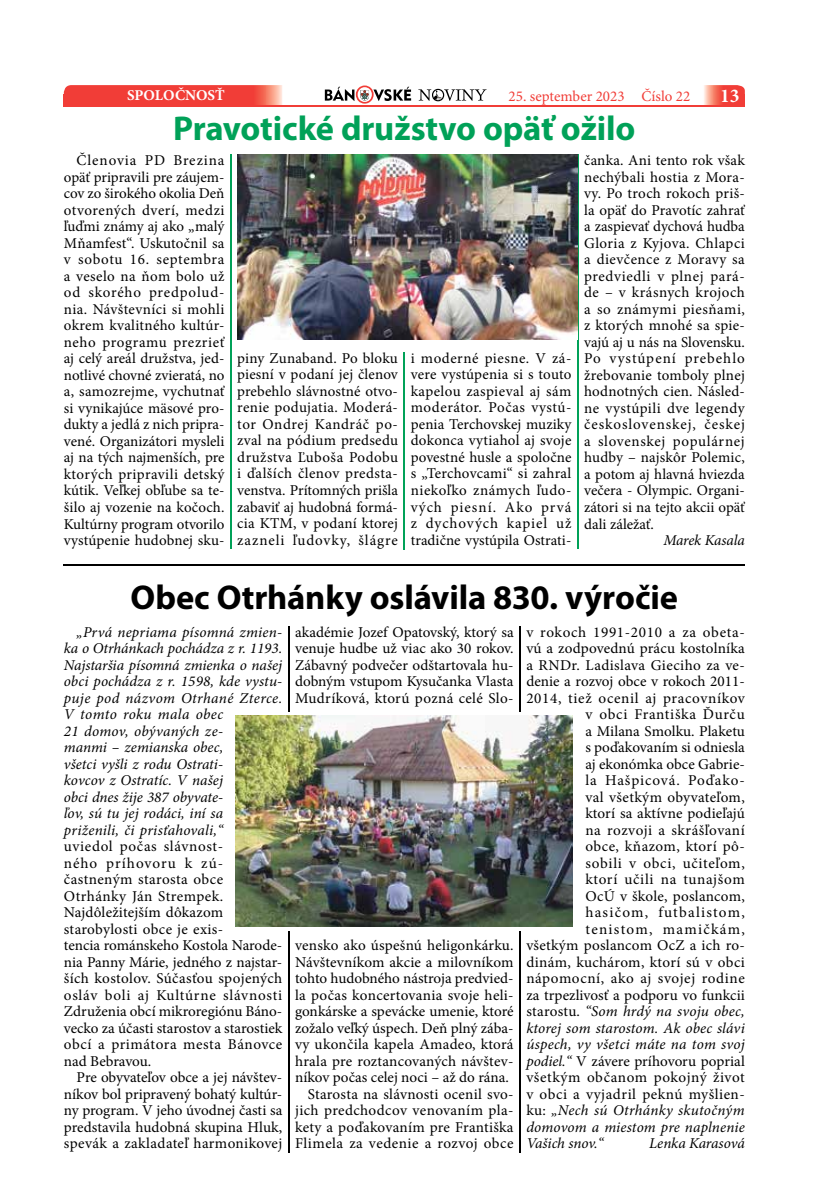
<style>
.page{position:relative;width:830px;height:1200px;background:#fff}
.page>*{position:absolute;margin:0;border:0;box-sizing:border-box;transform-origin:0 0}
.t1{font:700 34.5px "Myriad Pro";letter-spacing:-.005em;color:#000}
.t2{font:700 34.5px "Myriad Pro";letter-spacing:-.005em;color:#00a158}
.t3{font:700 19.5px "Minion Pro";color:#fff}
.t4{font:15px/16.5px "Minion Pro";letter-spacing:.015em;color:#000;text-align:justify}
.t5{font:italic 15px/16.5px "Minion Pro";letter-spacing:.005em;color:#000}
.t6{font:15px "Minion Pro";letter-spacing:.045em;color:#000}
.t7{font:15px "Minion Pro";letter-spacing:-.005em;color:#000}
.t8{font:15px "Minion Pro";letter-spacing:.035em;color:#000}
.t9{font:15px "Minion Pro";letter-spacing:.04em;color:#000}
.t10{font:15px "Minion Pro";letter-spacing:.08em;color:#000}
.t11{font:15px "Minion Pro";color:#f13d37}
.t12{font:15px "Minion Pro";letter-spacing:.06em;color:#000}
.t13{font:italic 15px "Minion Pro";letter-spacing:-.015em;color:#000}
.t14{font:700 15px "Minion Pro";color:#fff}
.s1{font-style:normal}
.s2{font-style:italic}
</style>
<div class="page">
<svg style="left:325px;top:85px;width:86px;height:19px"></svg>
<svg style="left:418px;top:89px;width:68px;height:12px"></svg>
<svg style="left:64px;top:85px;width:218px;height:20px;background:#f14841"></svg>
<svg style="left:704px;top:85px;width:40px;height:20px"></svg>
<hr style="left:74px;top:105px;width:658px;height:1px;background:#f13d37">
<div style="left:64px;top:94px;width:17px;height:12px;background:#f13d37"></div>
<div style="left:727px;top:94px;width:17px;height:12px;background:#f13d37"></div>
<hr style="left:230px;top:154px;width:1px;height:395px;background:#00a158">
<hr style="left:403px;top:352px;width:2px;height:197px;background:#00a158">
<hr style="left:576px;top:154px;width:2px;height:395px;background:#00a158">
<hr style="left:64px;top:564px;width:680px;height:2px;background:#000">
<img style="left:237px;top:154px;width:340px;height:185px">
<hr style="left:288px;top:625px;width:1px;height:86px;background:#000">
<hr style="left:288px;top:931px;width:1px;height:221px;background:#000">
<hr style="left:519px;top:625px;width:1px;height:86px;background:#000">
<hr style="left:519px;top:931px;width:1px;height:221px;background:#000">
<img style="left:236px;top:715px;width:336px;height:211px">
<p class="t14" style="left:127px;top:85px;width:99px">SPOLOČNOSŤ</p>
<p class="t11" style="left:508px;top:86px;width:183px">25. september 2023 Číslo 22</p>
<h2 class="t3" style="left:719px;top:82px;width:21px">13</h2>
<h1 class="t2" style="left:173px;top:106px;width:463px">Pravotické družstvo opäť ožilo</h1>
<p class="t4" style="left:64px;top:152px;width:162px;text-indent:13px">Členovia PD Brezina opäť pripravili pre záujem&shy;cov zo širokého okolia Deň otvorených dverí, medzi ľuďmi známy aj ako „malý Mňamfest“. Uskutočnil sa v sobotu 16. septembra a veselo na ňom bolo už od skorého predpolud&shy;nia. Návštevníci si mohli okrem kvalitného kultúr&shy;neho programu prezrieť aj celý areál družstva, jed&shy;notlivé chovné zvieratá, no a, samozrejme, vychutnať si vynikajúce mäsové pro&shy;dukty a jedlá z nich pripra&shy;vené. Organizátori mysleli aj na tých najmenších, pre ktorých pripravili detský kútik. Veľkej obľube sa te&shy;šilo aj vozenie na kočoch.<br>Kultúrny program otvorilo vystúpenie hudobnej sku-</p>
<p class="t4" style="left:237px;top:350px;width:162px">piny Zunaband. Po bloku piesní v podaní jej členov prebehlo slávnostné otvo&shy;renie podujatia. Moderá&shy;tor Ondrej Kandráč po&shy;zval na pódium predsedu družstva Ľuboša Podobu i ďalších členov predsta&shy;venstva. Prítomných prišla zabaviť aj hudobná formá&shy;cia KTM, v podaní ktorej zazneli ľudovky, šlágre</p>
<p class="t4" style="left:410px;top:350px;width:162px">i moderné piesne. V zá&shy;vere vystúpenia si s touto kapelou zaspieval aj sám moderátor. Počas vystú&shy;penia Terchovskej muziky dokonca vytiahol aj svoje povestné husle a spoločne s „Terchovcami“ si zahral niekoľko známych ľudo&shy;vých piesní. Ako prvá z dychových kapiel už tradične vystúpila Ostrati-</p>
<p class="t4" style="left:584px;top:152px;width:162px">čanka. Ani tento rok však nechýbali hostia z Mora&shy;vy. Po troch rokoch priš&shy;la opäť do Pravotíc zahrať a zaspievať dychová hudba Gloria z Kyjova. Chlapci a dievčence z Moravy sa predviedli v plnej pará&shy;de – v krásnych krojoch a so známymi piesňami, z ktorých mnohé sa spie&shy;vajú aj u nás na Slovensku.<br>Po vystúpení prebehlo žrebovanie tomboly plnej hodnotných cien. Násled&shy;ne vystúpili dve legendy československej, českej a slovenskej populárnej hudby – najskôr Polemic, a potom aj hlavná hviezda večera - Olympic. Organi&shy;zátori si na tejto akcii opäť dali záležať.</p>
<p class="t13" style="left:663px;top:530px;width:83px">Marek Kasala</p>
<h1 class="t1" style="left:130px;top:574px;width:548px">Obec Otrhánky oslávila 830. výročie</h1>
<p class="t5" style="left:64px;top:623px;width:220px;text-indent:13px">„Prvá nepriama písomná zmien&shy;ka o Otrhánkach pochádza z r. 1193.<br>Najstaršia písomná zmienka o našej obci pochádza z r. 1598, kde vystu&shy;puje pod názvom Otrhané Zterce.<br>V tomto roku mala obec<br>21 domov, obývaných ze-<br>manmi – zemianska obec,<br>všetci vyšli z rodu Ostrati-<br>kovcov z Ostratíc. V našej<br>obci dnes žije 387 obyvate-<br>ľov, sú tu jej rodáci, iní sa<br>priženili, či prisťahovali,“</p>
<p class="t4" style="left:64px;top:838px;width:220px;text-align:left">uviedol počas slávnost-<br>ného príhovoru k zú&shy;častneným starosta obce<br>Otrhánky Ján Strempek.<br>Najdôležitejším dôkazom starobylosti obce je exis-<br>tencia románskeho Kostola Narode&shy;nia Panny Márie, jedného z najstar&shy;ších kostolov. Súčasťou spojených osláv boli aj Kultúrne slávnosti<br>Združenia obcí mikroregiónu Báno&shy;vecko za účasti starostov a starostiek obcí a primátora mesta Bánovce nad Bebravou.</p>
<p class="t4" style="left:64px;top:1069px;width:220px;text-indent:13px">Pre obyvateľov obce a jej návštev&shy;níkov bol pripravený bohatý kultúr&shy;ny program. V jeho úvodnej časti sa predstavila hudobná skupina Hluk, spevák a zakladateľ harmonikovej</p>
<p class="t4" style="left:295px;top:623px;width:220px">akadémie Jozef Opatovský, ktorý sa venuje hudbe už viac ako 30 rokov.<br>Zábavný podvečer odštartovala hu&shy;dobným vstupom Kysučanka Vlasta Mudríková, ktorú pozná celé Slo-</p>
<p class="t4" style="left:295px;top:937px;width:220px">vensko ako úspešnú heligonkárku.</p>
<p class="t4" style="left:295px;top:953px;width:220px">Návštevníkom akcie a milovníkom</p>
<p class="t7" style="left:295px;top:968px;width:220px">tohto hudobného nástroja predvied-</p>
<p class="t4" style="left:295px;top:986px;width:220px">la počas koncertovania svoje heli-</p>
<p class="t7" style="left:295px;top:1001px;width:220px">gonkárske a spevácke umenie, ktoré</p>
<p class="t4" style="left:295px;top:1019px;width:220px">zožalo veľký úspech. Deň plný zába-</p>
<p class="t4" style="left:295px;top:1036px;width:220px">vy ukončila kapela Amadeo, ktorá</p>
<p class="t4" style="left:295px;top:1052px;width:220px">hrala pre roztancovaných návštev-</p>
<p class="t4" style="left:295px;top:1069px;width:215px">níkov počas celej noci – až do rána.</p>
<p class="t4" style="left:308px;top:1085px;width:207px">Starosta na slávnosti ocenil svo-</p>
<p class="t4" style="left:295px;top:1102px;width:220px">jich predchodcov venovaním pla-</p>
<p class="t4" style="left:295px;top:1118px;width:220px">kety a poďakovaním pre Františka</p>
<p class="t8" style="left:295px;top:1133px;width:220px">Flimela za vedenie a rozvoj obce</p>
<p class="t6" style="left:526px;top:621px;width:220px">v rokoch 1991-2010 a za obeta-</p>
<p class="t4" style="left:526px;top:640px;width:220px">vú a zodpovednú prácu kostolníka</p>
<p class="t4" style="left:526px;top:656px;width:220px">a RNDr. Ladislava Gieciho za ve-</p>
<p class="t4" style="left:526px;top:673px;width:220px">denie a rozvoj obce v rokoch 2011-</p>
<p class="t9" style="left:526px;top:687px;width:220px">2014, tiež ocenil aj pracovníkov</p>
<p class="t6" style="left:585px;top:704px;width:161px">v obci Františka Ďurču</p>
<p class="t4" style="left:585px;top:722px;width:161px">a Milana Smolku. Plaketu</p>
<p class="t4" style="left:585px;top:739px;width:161px">s poďakovaním si odniesla</p>
<p class="t7" style="left:585px;top:753px;width:161px">aj ekonómka obce Gabrie-</p>
<p class="t12" style="left:585px;top:770px;width:161px">la Hašpicová. Poďako-</p>
<p class="t4" style="left:585px;top:788px;width:161px">val všetkým obyvateľom,</p>
<p class="t4" style="left:585px;top:805px;width:161px">ktorí sa aktívne podieľajú</p>
<p class="t4" style="left:585px;top:821px;width:161px">na rozvoji a skrášľovaní</p>
<p class="t4" style="left:585px;top:838px;width:161px">obce, kňazom, ktorí pô-</p>
<p class="t6" style="left:585px;top:852px;width:161px">sobili v obci, učiteľom,</p>
<p class="t6" style="left:585px;top:869px;width:161px">ktorí učili na tunajšom</p>
<p class="t4" style="left:585px;top:887px;width:161px">OcÚ v škole, poslancom,</p>
<p class="t10" style="left:585px;top:902px;width:161px">hasičom, futbalistom,</p>
<p class="t10" style="left:585px;top:918px;width:161px">tenistom, mamičkám,</p>
<p class="t4" style="left:526px;top:937px;width:220px">všetkým poslancom OcZ a ich ro-</p>
<p class="t4" style="left:526px;top:953px;width:220px">dinám, kuchárom, ktorí sú v obci</p>
<p class="t9" style="left:526px;top:968px;width:220px">nápomocní, ako aj svojej rodine</p>
<p class="t4" style="left:526px;top:986px;width:220px">za trpezlivosť a podporu vo funkcii</p>
<p class="t5" style="left:526px;top:1003px;width:220px"><span class="s1">starostu.</span> “Som hrdý na svoju obec,</p>
<p class="t5" style="left:526px;top:1019px;width:220px">ktorej som starostom. Ak obec slávi</p>
<p class="t5" style="left:526px;top:1036px;width:220px">úspech, vy všetci máte na tom svoj</p>
<p class="t4" style="left:526px;top:1052px;width:220px"><span class="s2">podiel.“</span> V závere príhovoru poprial</p>
<p class="t8" style="left:526px;top:1067px;width:220px">všetkým občanom pokojný život</p>
<p class="t8" style="left:526px;top:1083px;width:220px">v obci a vyjadril peknú myšlien-</p>
<p class="t5" style="left:526px;top:1102px;width:220px"><span class="s1">ku:</span> „Nech sú Otrhánky skutočným</p>
<p class="t5" style="left:526px;top:1118px;width:220px">domovom a miestom pre naplnenie</p>
<p class="t5" style="left:526px;top:1135px;width:79px">Vašich snov.“</p>
<p class="t5" style="left:649px;top:1135px;width:97px">Lenka Karasová</p>
</div>
